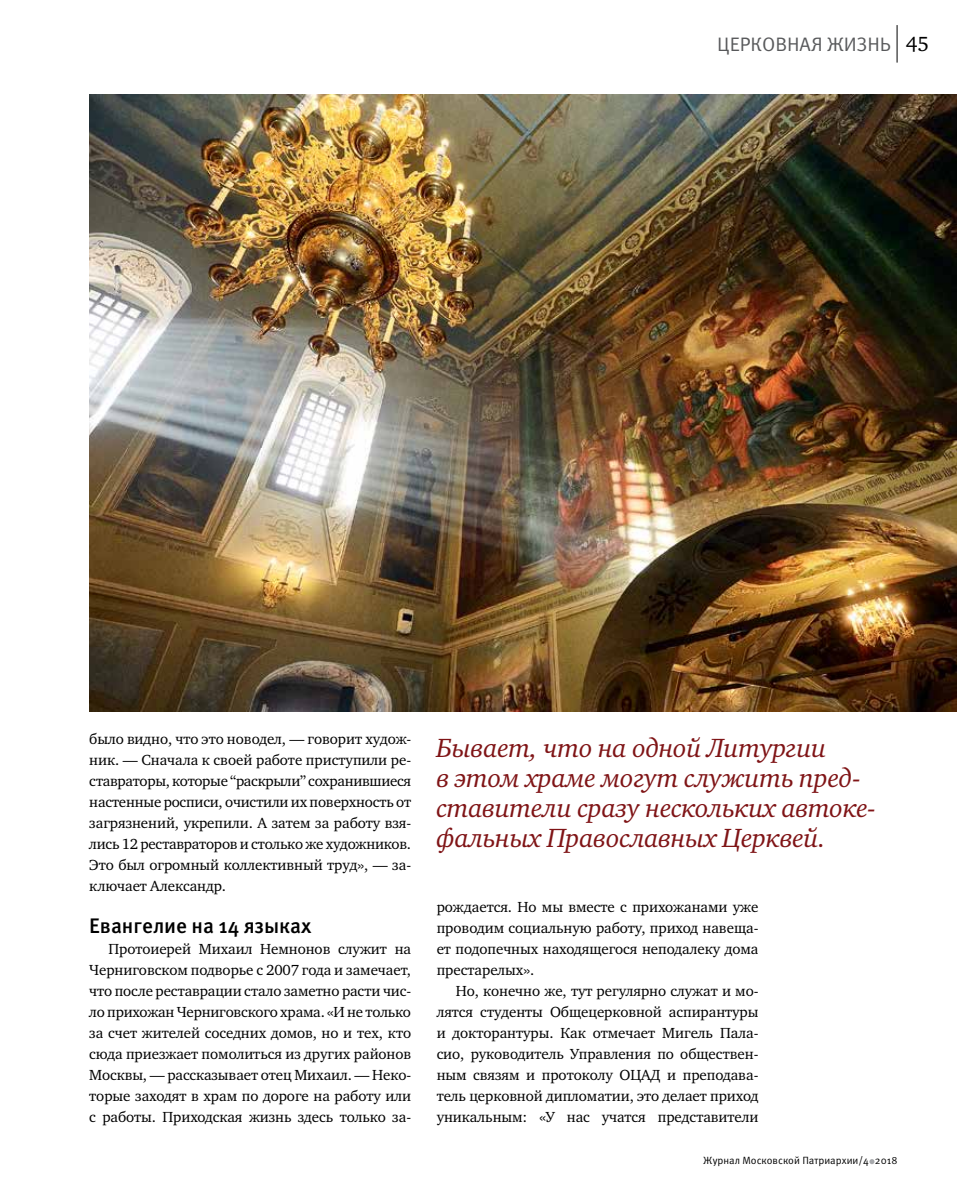
<style>
.page{position:relative;width:957px;height:1191px;background:#fff}
.page>*{position:absolute;margin:0;border:0;box-sizing:border-box;transform-origin:0 0}
.t1{font:italic 27px/30px "Charter ITC";letter-spacing:-.015em;color:#7f1416}
.t2{font:500 21px "Meta Pro";letter-spacing:-.005em;color:#000}
.t3{font:21px "Charter ITC";color:#000}
.t4{font:19.5px "Meta Pro";letter-spacing:-.005em;color:#58595b}
.t5{font:15px/21px "Charter ITC";letter-spacing:-.005em;color:#000;text-align:justify}
.t6{font:10.5px "Meta Pro";color:#000}
</style>
<div class="page">
<hr style="left:896px;top:25px;width:1px;height:38px;background:#000">
<svg style="left:869px;top:1159px;width:5px;height:5px"></svg>
<img style="left:89px;top:94px;width:868px;height:617px">
<h3 class="t4" style="left:717px;top:32px;width:175px">ЦЕРКОВНАЯ ЖИЗНЬ</h3>
<h2 class="t3" style="left:906px;top:30px;width:25px">45</h2>
<p class="t5" style="left:89px;top:728px;width:323px">было видно, что это новодел, — говорит худож&shy;ник. — Сначала к своей работе приступили ре&shy;ставраторы, которые “раскрыли” сохранившиеся настенные росписи, очистили их поверхность от загрязнений, укрепили. А затем за работу взя&shy;лись 12 реставраторов и столько же художников.<br>Это был огромный коллективный труд», — за&shy;ключает Александр.</p>
<h2 class="t2" style="left:89px;top:912px;width:223px">Евангелие на 14 языках</h2>
<p class="t5" style="left:89px;top:938px;width:323px;text-indent:19px">Протоиерей Михаил Немнонов служит на Черниговском подворье с 2007 года и замечает, что после реставрации стало заметно расти чис&shy;ло прихожан Черниговского храма. «И не только за счет жителей соседних домов, но и тех, кто сюда приезжает помолиться из других районов Москвы, — рассказывает отец Михаил. — Неко&shy;торые заходят в храм по дороге на работу или с работы. Приходская жизнь здесь только за-</p>
<h1 class="t1" style="left:436px;top:732px;width:441px">Бывает, что на одной Литургии<br>в этом храме могут служить пред&shy;ставители сразу нескольких автоке&shy;фальных Православных Церквей.</h1>
<p class="t5" style="left:437px;top:896px;width:323px">рождается. Но мы вместе с прихожанами уже проводим социальную работу, приход навеща&shy;ет подопечных находящегося неподалеку дома престарелых».</p>
<p class="t5" style="left:437px;top:980px;width:323px;text-indent:19px">Но, конечно же, тут регулярно служат и мо&shy;лятся студенты Общецерковной аспирантуры и докторантуры. Как отмечает Мигель Пала&shy;сио, руководитель Управления по обществен&shy;ным связям и протоколу ОЦАД и преподава&shy;тель церковной дипломатии, это делает приход уникальным: «У нас учатся представители</p>
<p class="t6" style="left:703px;top:1153px;width:196px">Журнал Московской Патриархии/4 2018</p>
</div>
